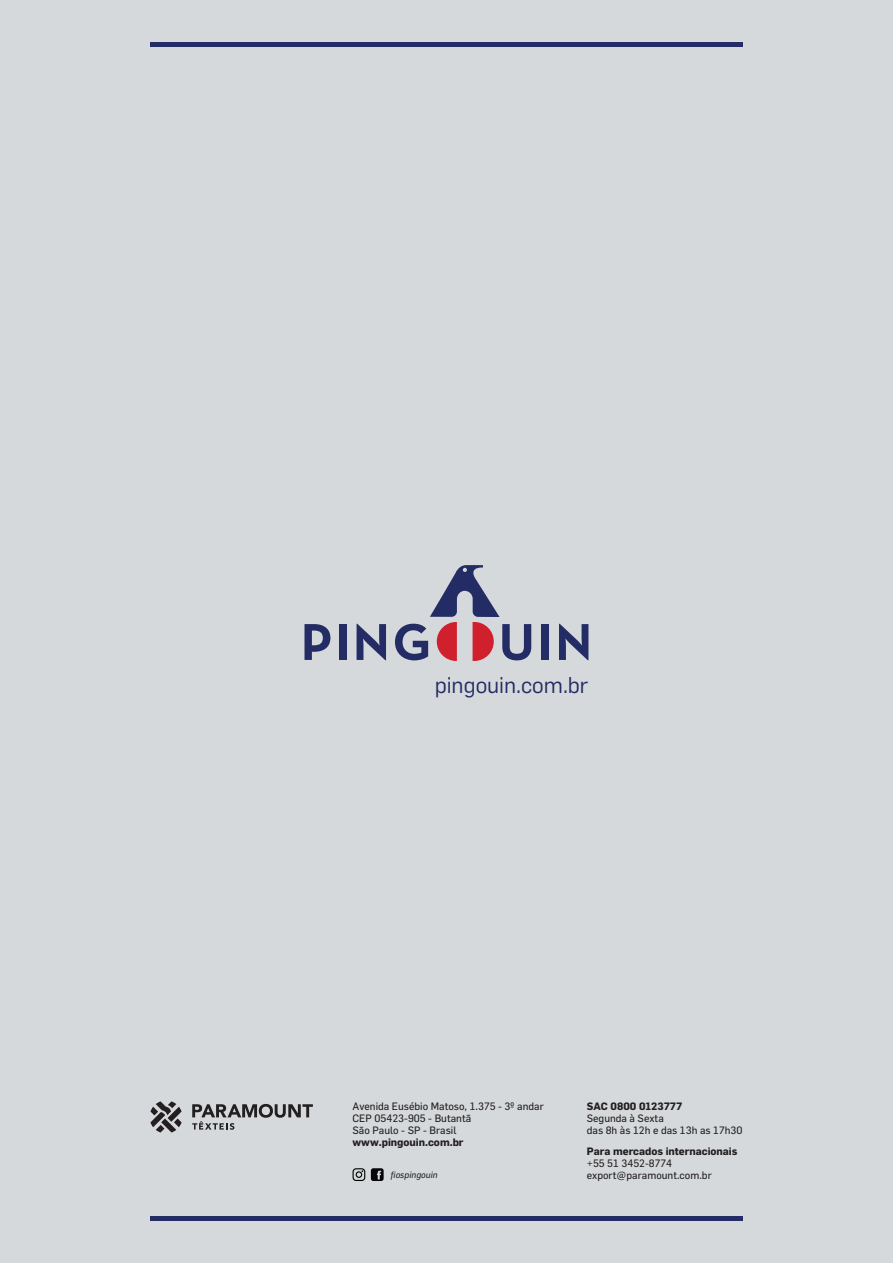
<style>
.page{position:relative;width:893px;height:1263px;background:#d6d9db}
.page>*{position:absolute;margin:0;border:0;box-sizing:border-box;transform-origin:0 0}
.t1{font:22.35px "Flama";color:#232c64}
.t2{font:10.5px/12px "Flama";color:#231f20}
.t3{font:700 10.5px "Flama";color:#231f20}
.t4{font:italic 9px "Flama";color:#231f20}
</style>
<div class="page">
<svg style="left:150px;top:1101px;width:32px;height:31px"></svg>
<svg style="left:192px;top:1104px;width:121px;height:26px"></svg>
<svg style="left:353px;top:1168px;width:12px;height:13px"></svg>
<svg style="left:371px;top:1168px;width:13px;height:13px"></svg>
<svg style="left:304px;top:624px;width:26px;height:36px"></svg>
<div style="left:339px;top:624px;width:7px;height:36px;background:#232c64"></div>
<svg style="left:357px;top:624px;width:29px;height:36px"></svg>
<div style="left:541px;top:624px;width:8px;height:36px;background:#232c64"></div>
<svg style="left:559px;top:624px;width:29px;height:36px"></svg>
<svg style="left:395px;top:565px;width:136px;height:96px"></svg>
<hr style="left:150px;top:43px;width:592px;height:4px;background:#232c64">
<hr style="left:150px;top:1216px;width:592px;height:4px;background:#232c64">
<h1 class="t1" style="left:435px;top:670px;width:155px">pingouin.com.br</h1>
<p class="t2" style="left:353px;top:1100px;width:193px">Avenida Eusébio Matoso, 1.375 - 3º andar<br>CEP 05423-905 - Butantã<br>São Paulo - SP - Brasil</p>
<p class="t3" style="left:353px;top:1136px;width:113px">www.pingouin.com.br</p>
<p class="t4" style="left:390px;top:1169px;width:49px">fiospingouin</p>
<p class="t3" style="left:587px;top:1100px;width:97px">SAC 0800 0123777</p>
<p class="t2" style="left:587px;top:1112px;width:157px">Segunda à Sexta<br>das 8h às 12h e das 13h as 17h30</p>
<p class="t3" style="left:587px;top:1145px;width:152px">Para mercados internacionais</p>
<p class="t2" style="left:587px;top:1157px;width:127px">+55 51 3452-8774 export@paramount.com.br</p>
</div>
